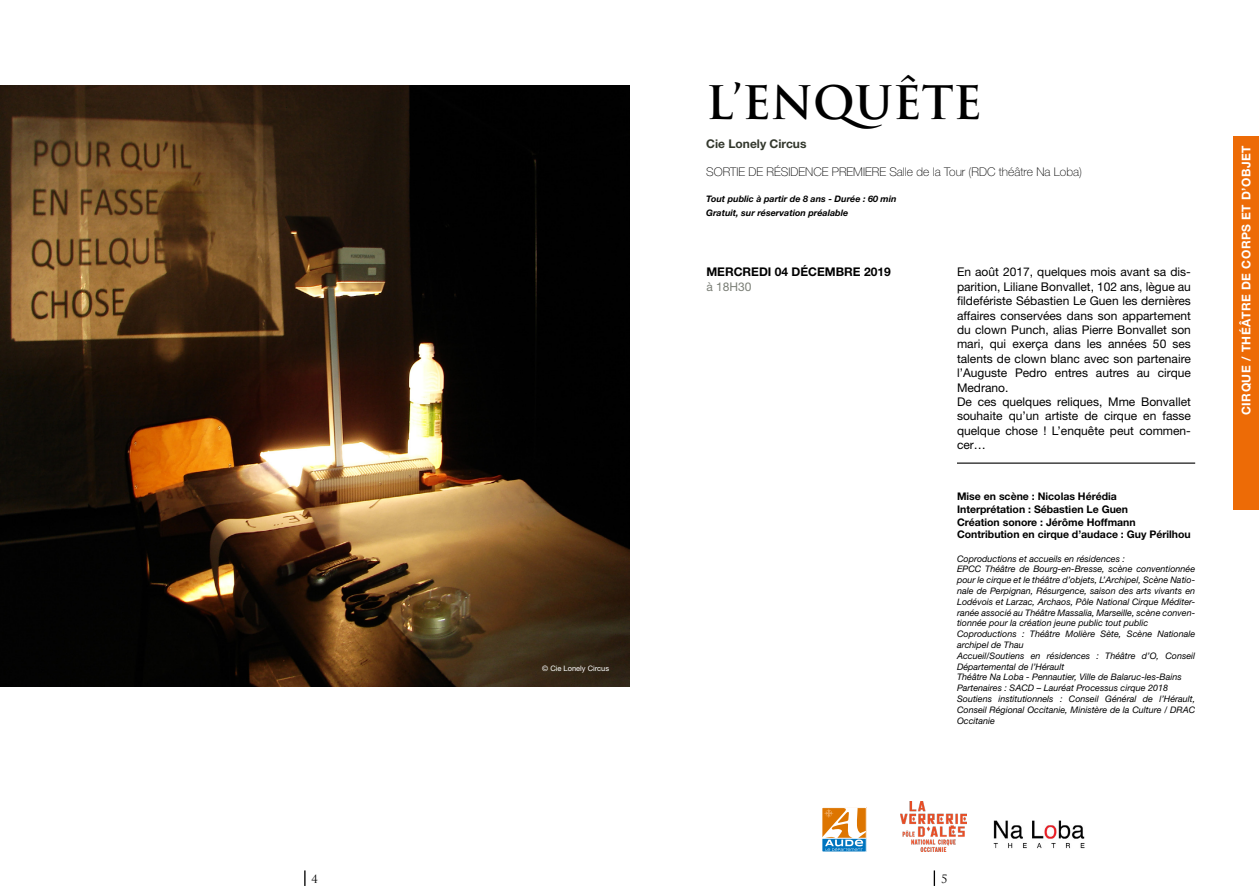
<style>
.page{position:relative;width:1259px;height:893px;background:#fff}
.page>*{position:absolute;margin:0;border:0;box-sizing:border-box;transform-origin:0 0}
.t1{font:700 45px "Trajan Pro";color:#000}
.t2{font:12px/14.4px "Helvetica Neue LT Std";color:#000}
.t3{font:100 12px "Helvetica Neue LT Std";color:#000}
.t4{font:700 12px "Helvetica Neue LT Std";letter-spacing:.04em;color:#fff}
.t5{font:700 12px "Helvetica Neue LT Std";color:#000}
.t6{font:700 12px "Helvetica Neue LT Std";color:#33382d}
.t7{font:12px "Helvetica Neue LT Std";color:#7b7f77}
.t8{font:11.25px "Trajan Pro";color:#000}
.t9{font:700 10.5px/12.6px "Helvetica Neue LT Std";color:#000}
.t10{font:italic 9px/10.8px "Helvetica Neue LT Std";color:#000}
.t11{font:italic 700 9px/14.4px "Helvetica Neue LT Std";color:#000}
.t12{font:7.5px "Helvetica Neue LT Std";color:#fff}
</style>
<div class="page">
<svg style="left:304px;top:870px;width:1px;height:16px"></svg>
<svg style="left:933px;top:870px;width:2px;height:16px"></svg>
<img style="left:0;top:85px;width:629px;height:602px">
<svg style="left:824px;top:810px;width:40px;height:40px"></svg>
<hr style="left:822px;top:838px;width:44px;height:1px;background:#fff">
<img style="left:901px;top:802px;width:66px;height:50px">
<img style="left:993px;top:820px;width:92px;height:29px">
<hr style="left:957px;top:463px;width:238px;height:1px;background:#000">
<div style="left:1233px;top:137px;width:26px;height:373px;background:#ed6b06"></div>
<p class="t12" style="left:542px;top:664px;width:68px">© Cie Lonely Circus</p>
<h1 class="t1" style="left:706px;top:74px;width:277px">L’ENQUÊTE</h1>
<h2 class="t6" style="left:706px;top:136px;width:102px">Cie Lonely Circus</h2>
<h2 class="t3" style="left:706px;top:165px;width:377px">SORTIE DE RÉSIDENCE PREMIERE Salle de la Tour (RDC théâtre Na Loba)</h2>
<p class="t11" style="left:706px;top:191px;width:192px">Tout public à partir de 8 ans - Durée : 60 min<br>Gratuit, sur réservation préalable</p>
<h2 class="t5" style="left:706px;top:265px;width:186px">MERCREDI 04 DÉCEMBRE 2019</h2>
<h2 class="t7" style="left:706px;top:279px;width:47px">à 18H30</h2>
<p class="t2" style="left:957px;top:265px;width:235px">En août 2017, quelques mois avant sa dis&shy;parition, Liliane Bonvallet, 102 ans, lègue au fildefériste Sébastien Le Guen les dernières affaires conservées dans son appartement du clown Punch, alias Pierre Bonvallet son mari, qui exerça dans les années 50 ses talents de clown blanc avec son partenaire l’Auguste Pedro entres autres au cirque Medrano.<br>De ces quelques reliques, Mme Bonvallet souhaite qu’un artiste de cirque en fasse quelque chose ! L’enquête peut commen&shy;cer…</p>
<p class="t9" style="left:957px;top:490px;width:235px">Mise en scène : Nicolas Hérédia<br>Interprétation : Sébastien Le Guen<br>Création sonore : Jérôme Hoffmann Contribution en cirque d’audace : Guy Périlhou</p>
<p class="t10" style="left:957px;top:553px;width:240px">Coproductions et accueils en résidences :<br>EPCC Théâtre de Bourg-en-Bresse, scène conventionnée pour le cirque et le théâtre d’objets, L’Archipel, Scène Natio&shy;nale de Perpignan, Résurgence, saison des arts vivants en Lodévois et Larzac, Archaos, Pôle National Cirque Méditer&shy;ranée associé au Théâtre Massalia, Marseille, scène conven&shy;tionnée pour la création jeune public tout public Coproductions : Théâtre Molière Sète, Scène Nationale archipel de Thau<br>Accueil/Soutiens en résidences : Théâtre d’O, Conseil Départemental de l’Hérault<br>Théâtre Na Loba - Pennautier, Ville de Balaruc-les-Bains Partenaires : SACD – Lauréat Processus cirque 2018<br>Soutiens institutionnels : Conseil Général de l’Hérault, Conseil Régional Occitanie, Ministère de la Culture / DRAC Occitanie</p>
<h2 class="t4" style="left:1238px;top:415px;width:271px;rotate:-90deg">CIRQUE / THÉÂTRE DE CORPS ET D’OBJET</h2>
<p class="t8" style="left:311px;top:872px;width:8px">4</p>
<p class="t8" style="left:941px;top:872px;width:8px">5</p>
</div>
